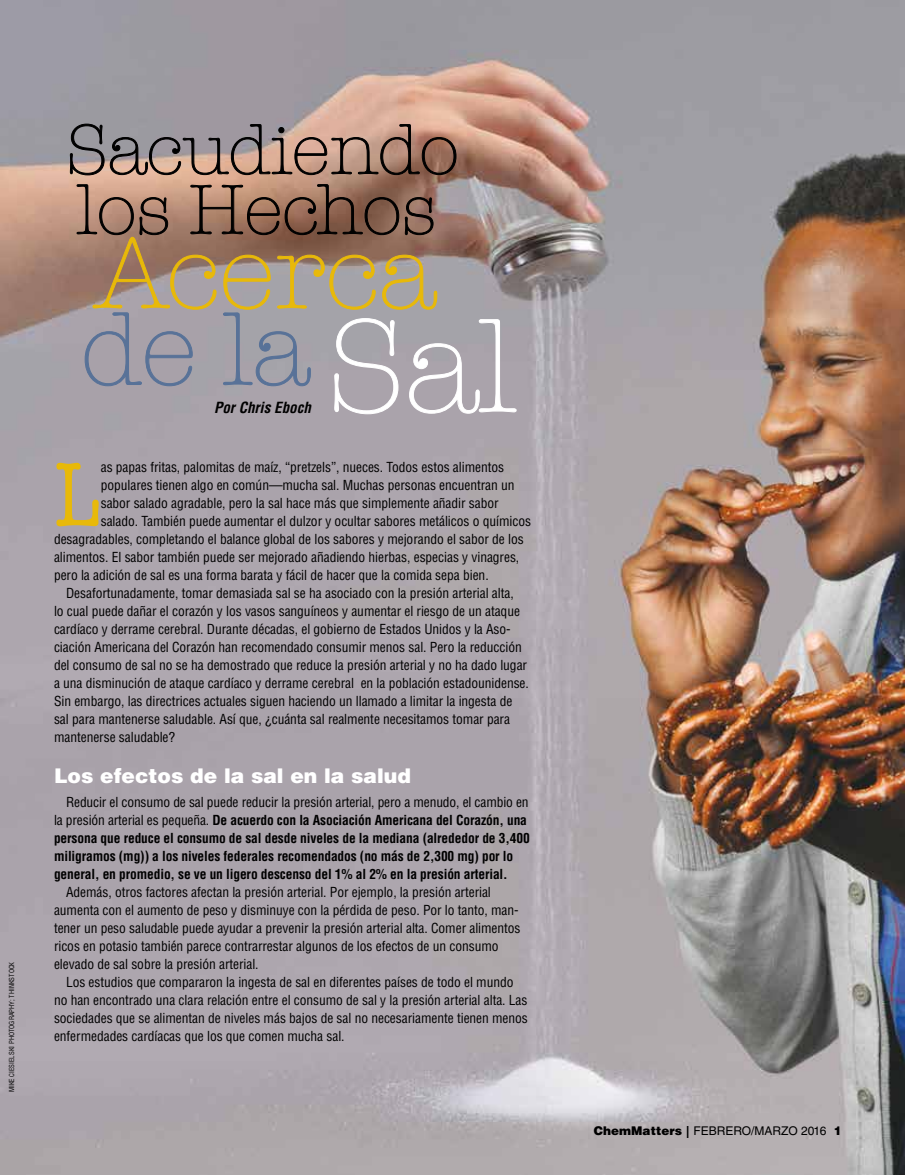
<style>
.page{position:relative;width:905px;height:1175px;background:#fff}
.page>*{position:absolute;margin:0;border:0;box-sizing:border-box;transform-origin:0 0}
.t1{font:300 105px/76.5px "American Typewriter";letter-spacing:-.005em;color:#e8b909}
.t2{font:condensed 94.05px "American Typewriter";color:#e8b909}
.t3{font:300 72px/60px "American Typewriter";letter-spacing:-.005em;color:#000}
.t4{font:900 20.25px "Helvetica LT Std";color:#fff}
.t5{font:italic 700 condensed 15px "Helvetica LT Std";color:#000}
.t6{font:condensed 13.5px/18px "Helvetica LT Std";letter-spacing:-.005em;color:#000}
.t7{font:700 condensed 13.5px/18px "Helvetica LT Std";letter-spacing:-.01em;color:#000}
.t8{font:12px "Helvetica LT Std";color:#000}
.t9{font:condensed 6.75px "Helvetica LT Std";color:#000}
.s1{color:#587298}
.s2{font-size:135px;color:#fff}
.s3{font-weight:400}
.s4{font-weight:900}
</style>
<div class="page">
<img style="left:0;top:0;width:904px;height:1174px">
<svg style="left:70px;top:123px;width:386px;height:53px;background:#a48a80"></svg>
<svg style="left:76px;top:184px;width:441px;height:230px;background:#a1928d"></svg>
<p class="t9" style="left:7px;top:1092px;width:132px;rotate:-90deg">MIKE CIESIELSKI PHOTOGRAPHY; THINKSTOCK</p>
<h3 class="t3" style="left:66px;top:117px;width:394px">Sacudiendo los Hechos</h3>
<h1 class="t1" style="left:81px;top:231px;width:437px">Acerca <span class="s1">de la</span> <span class="s2">Sal</span></h1>
<p class="t5" style="left:214px;top:398px;width:98px">Por Chris Eboch</p>
<h2 class="t2" style="left:54px;top:424px;width:49px">L</h2>
<p class="t6" style="left:101px;top:458px;width:405px">as papas fritas, palomitas de maíz, “pretzels”, nueces. Todos estos alimentos</p>
<p class="t6" style="left:101px;top:476px;width:415px">populares tienen algo en común—mucha sal. Muchas personas encuentran un</p>
<p class="t6" style="left:101px;top:494px;width:399px">sabor salado agradable, pero la sal hace más que simplemente añadir sabor</p>
<p class="t6" style="left:101px;top:512px;width:432px">salado. También puede aumentar el dulzor y ocultar sabores metálicos o químicos</p>
<p class="t6" style="left:54px;top:530px;width:471px">desagradables, completando el balance global de los sabores y mejorando el sabor de los</p>
<p class="t6" style="left:54px;top:548px;width:467px">alimentos. El sabor también puede ser mejorado añadiendo hierbas, especias y vinagres,</p>
<p class="t6" style="left:54px;top:566px;width:436px">pero la adición de sal es una forma barata y fácil de hacer que la comida sepa bien.</p>
<p class="t6" style="left:66px;top:584px;width:449px">Desafortunadamente, tomar demasiada sal se ha asociado con la presión arterial alta,</p>
<p class="t6" style="left:54px;top:602px;width:467px">lo cual puede dañar el corazón y los vasos sanguíneos y aumentar el riesgo de un ataque</p>
<p class="t6" style="left:54px;top:620px;width:458px">cardíaco y derrame cerebral. Durante décadas, el gobierno de Estados Unidos y la Aso-</p>
<p class="t6" style="left:54px;top:638px;width:469px">ciación Americana del Corazón han recomendado consumir menos sal. Pero la reducción</p>
<p class="t6" style="left:54px;top:656px;width:474px">del consumo de sal no se ha demostrado que reduce la presión arterial y no ha dado lugar</p>
<p class="t6" style="left:54px;top:674px;width:476px">a una disminución de ataque cardíaco y derrame cerebral en la población estadounidense.</p>
<p class="t6" style="left:54px;top:692px;width:460px">Sin embargo, las directrices actuales siguen haciendo un llamado a limitar la ingesta de</p>
<p class="t6" style="left:54px;top:710px;width:457px">sal para mantenerse saludable. Así que, ¿cuánta sal realmente necesitamos tomar para</p>
<p class="t6" style="left:54px;top:728px;width:123px">mantenerse saludable?</p>
<h3 class="t4" style="left:54px;top:762px;width:358px">Los efectos de la sal en la salud</h3>
<p class="t7" style="left:54px;top:793px;width:477px;text-indent:12px"><span class="s3">Reducir el consumo de sal puede reducir la presión arterial, pero a menudo, el cambio en la presión arterial es pequeña.</span> De acuerdo con la Asociación Americana del Corazón, una persona que reduce el consumo de sal desde niveles de la mediana (alrededor de 3,400 miligramos (mg)) a los niveles federales recomendados (no más de 2,300 mg) por lo general, en promedio, se ve un ligero descenso del 1% al 2% en la presión arterial.</p>
<p class="t6" style="left:54px;top:883px;width:468px;text-indent:12px">Además, otros factores afectan la presión arterial. Por ejemplo, la presión arterial aumenta con el aumento de peso y disminuye con la pérdida de peso. Por lo tanto, man&shy;tener un peso saludable puede ayudar a prevenir la presión arterial alta. Comer alimentos ricos en potasio también parece contrarrestar algunos de los efectos de un consumo elevado de sal sobre la presión arterial.</p>
<p class="t6" style="left:54px;top:973px;width:475px;text-indent:12px">Los estudios que compararon la ingesta de sal en diferentes países de todo el mundo no han encontrado una clara relación entre el consumo de sal y la presión arterial alta. Las sociedades que se alimentan de niveles más bajos de sal no necesariamente tienen menos enfermedades cardíacas que los que comen mucha sal.</p>
<p class="t8" style="left:594px;top:1124px;width:249px"><span class="s4">ChemMatters |</span> FEBRERO/MARZO 2016 <span class="s4">1</span></p>
</div>
